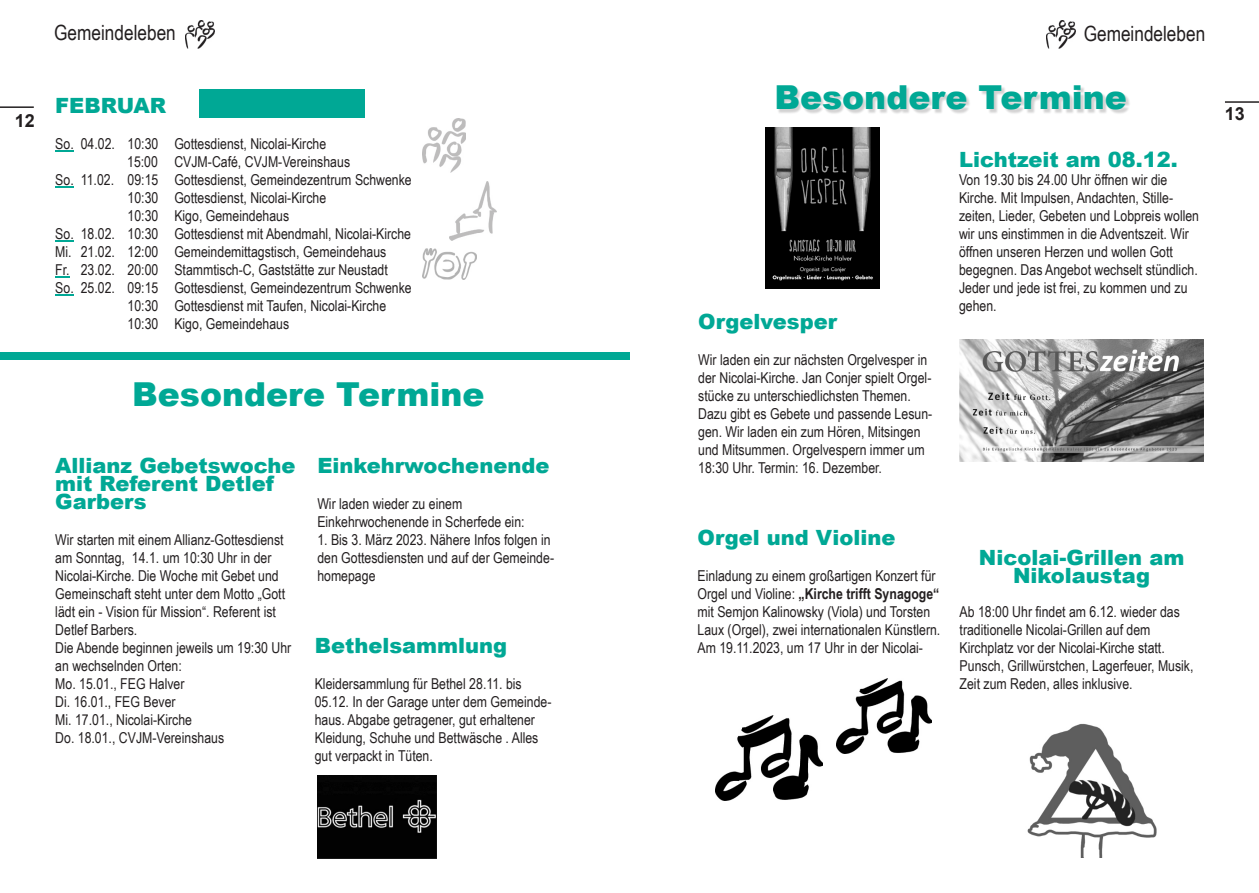
<style>
.page{position:relative;width:1259px;height:893px;background:#fff}
.page>*{position:absolute;margin:0;border:0;box-sizing:border-box;transform-origin:0 0}
.t1{font:900 33px "Arial";color:#00a895}
.t2{font:900 21px/18px "Arial";color:#00a895;text-align:center}
.t3{font:21px "Arial Narrow";color:#231f20}
.t4{font:700 18px "Arial";color:#231f20}
.t5{font:15px/18px "Arial Narrow";color:#231f20}
.s1{font-weight:700}
</style>
<div class="page">
<hr style="left:1225px;top:101px;width:34px;height:2px;background:#231f20">
<hr style="left:0;top:106px;width:34px;height:2px;background:#231f20">
<img style="left:185px;top:21px;width:30px;height:27px">
<img style="left:1046px;top:21px;width:29px;height:28px">
<img style="left:778px;top:87px;width:352px;height:27px">
<img style="left:765px;top:127px;width:114px;height:161px">
<img style="left:836px;top:678px;width:95px;height:75px">
<img style="left:715px;top:716px;width:107px;height:85px">
<img style="left:959px;top:339px;width:244px;height:122px">
<img style="left:1027px;top:723px;width:130px;height:135px">
<svg style="left:55px;top:151px;width:19px;height:1px"></svg>
<svg style="left:55px;top:187px;width:19px;height:1px"></svg>
<svg style="left:55px;top:241px;width:19px;height:1px"></svg>
<svg style="left:55px;top:277px;width:15px;height:1px"></svg>
<svg style="left:55px;top:295px;width:19px;height:1px"></svg>
<div style="left:0;top:353px;width:629px;height:7px;background:#00a895"></div>
<div style="left:200px;top:89px;width:165px;height:29px;background:#00a895"></div>
<img style="left:422px;top:118px;width:44px;height:54px">
<img style="left:450px;top:181px;width:47px;height:60px">
<img style="left:423px;top:249px;width:53px;height:31px">
<img style="left:317px;top:775px;width:120px;height:84px">
<h2 class="t3" style="left:54px;top:25px;width:123px">Gemeindeleben</h2>
<h2 class="t3" style="left:1083px;top:25px;width:123px">Gemeindeleben</h2>
<h1 class="t1" style="left:774px;top:85px;width:354px">Besondere Termine</h1>
<h2 class="t2" style="left:55px;top:99px;width:112px">FEBRUAR</h2>
<p class="t5" style="left:55px;top:136px;width:272px">So. 04.02. 10:30 Gottesdienst, Nicolai-Kirche</p>
<p class="t5" style="left:127px;top:154px;width:224px">15:00 CVJM-Café, CVJM-Vereinshaus</p>
<p class="t5" style="left:55px;top:172px;width:358px">So. 11.02. 09:15 Gottesdienst, Gemeindezentrum Schwenke</p>
<p class="t5" style="left:128px;top:190px;width:200px">10:30 Gottesdienst, Nicolai-Kirche</p>
<p class="t5" style="left:128px;top:208px;width:163px">10:30 Kigo, Gemeindehaus</p>
<p class="t5" style="left:55px;top:226px;width:357px">So. 18.02. 10:30 Gottesdienst mit Abendmahl, Nicolai-Kirche</p>
<p class="t5" style="left:55px;top:244px;width:333px">Mi. 21.02. 12:00 Gemeindemittagstisch, Gemeindehaus</p>
<p class="t5" style="left:55px;top:262px;width:334px">Fr. 23.02. 20:00 Stammtisch-C, Gaststätte zur Neustadt</p>
<p class="t5" style="left:55px;top:280px;width:358px">So. 25.02. 09:15 Gottesdienst, Gemeindezentrum Schwenke</p>
<p class="t5" style="left:128px;top:298px;width:260px">10:30 Gottesdienst mit Taufen, Nicolai-Kirche</p>
<p class="t5" style="left:128px;top:316px;width:163px">10:30 Kigo, Gemeindehaus</p>
<p class="t4" style="left:15px;top:109px;width:22px">12</p>
<p class="t4" style="left:1225px;top:107px;width:22px">13</p>
<p class="t4" style="left:15px;top:114px;width:22px">12</p>
<h2 class="t2" style="left:959px;top:153px;width:220px">Lichtzeit am 08.12.</h2>
<p class="t5" style="left:959px;top:172px;width:242px">Von 19.30 bis 24.00 Uhr öffnen wir die Kirche. Mit Impulsen, Andachten, Stille&shy;zeiten, Lieder, Gebeten und Lobpreis wollen wir uns einstimmen in die Adventszeit. Wir öffnen unseren Herzen und wollen Gott begegnen. Das Angebot wechselt stündlich.<br>Jeder und jede ist frei, zu kommen und zu gehen.</p>
<h2 class="t2" style="left:698px;top:315px;width:140px">Orgelvesper</h2>
<p class="t5" style="left:698px;top:352px;width:235px">Wir laden ein zur nächsten Orgelvesper in der Nicolai-Kirche. Jan Conjer spielt Orgel&shy;stücke zu unterschiedlichsten Themen.<br>Dazu gibt es Gebete und passende Lesun&shy;gen. Wir laden ein zum Hören, Mitsingen und Mitsummen. Orgelvespern immer um 18:30 Uhr. Termin: 16. Dezember.</p>
<h1 class="t1" style="left:132px;top:382px;width:354px">Besondere Termine</h1>
<h2 class="t2" style="left:55px;top:459px;width:242px;text-align:left">Allianz Gebetswoche mit Referent Detlef<br>Garbers</h2>
<p class="t5" style="left:55px;top:532px;width:237px">Wir starten mit einem Allianz-Gottesdienst am Sonntag, 14.1. um 10:30 Uhr in der<br>Nicolai-Kirche. Die Woche mit Gebet und<br>Gemeinschaft steht unter dem Motto „Gott lädt ein - Vision für Mission“. Referent ist<br>Detlef Barbers.<br>Die Abende beginnen jeweils um 19:30 Uhr an wechselnden Orten:<br>Mo. 15.01., FEG Halver<br>Di. 16.01., FEG Bever<br>Mi. 17.01., Nicolai-Kirche<br>Do. 18.01., CVJM-Vereinshaus</p>
<h2 class="t2" style="left:317px;top:459px;width:233px">Einkehrwochenende</h2>
<p class="t5" style="left:317px;top:496px;width:209px">Wir laden wieder zu einem<br>Einkehrwochenende in Scherfede ein:</p>
<p class="t5" style="left:317px;top:532px;width:238px">1. Bis 3. März 2023. Nähere Infos folgen in den Gottesdiensten und auf der Gemeinde&shy;homepage</p>
<h2 class="t2" style="left:697px;top:531px;width:200px">Orgel und Violine</h2>
<p class="t5" style="left:697px;top:568px;width:244px">Einladung zu einem großartigen Konzert für Orgel und Violine: <span class="s1">„Kirche trifft Synagoge“ </span>mit Semjon Kalinowsky (Viola) und Torsten Laux (Orgel), zwei internationalen Künstlern.<br>Am 19.11.2023, um 17 Uhr in der Nicolai-</p>
<h2 class="t2" style="left:979px;top:550px;width:207px">Nicolai-Grillen am<br>Nikolaustag</h2>
<p class="t5" style="left:959px;top:604px;width:235px">Ab 18:00 Uhr findet am 6.12. wieder das traditionelle Nicolai-Grillen auf dem Kirchplatz vor der Nicolai-Kirche statt.<br>Punsch, Grillwürstchen, Lagerfeuer, Musik, Zeit zum Reden, alles inklusive.</p>
<h2 class="t2" style="left:315px;top:639px;width:194px">Bethelsammlung</h2>
<p class="t5" style="left:315px;top:676px;width:238px">Kleidersammlung für Bethel 28.11. bis 05.12. In der Garage unter dem Gemeinde&shy;haus. Abgabe getragener, gut erhaltener Kleidung, Schuhe und Bettwäsche . Alles gut verpackt in Tüten.</p>
</div>
